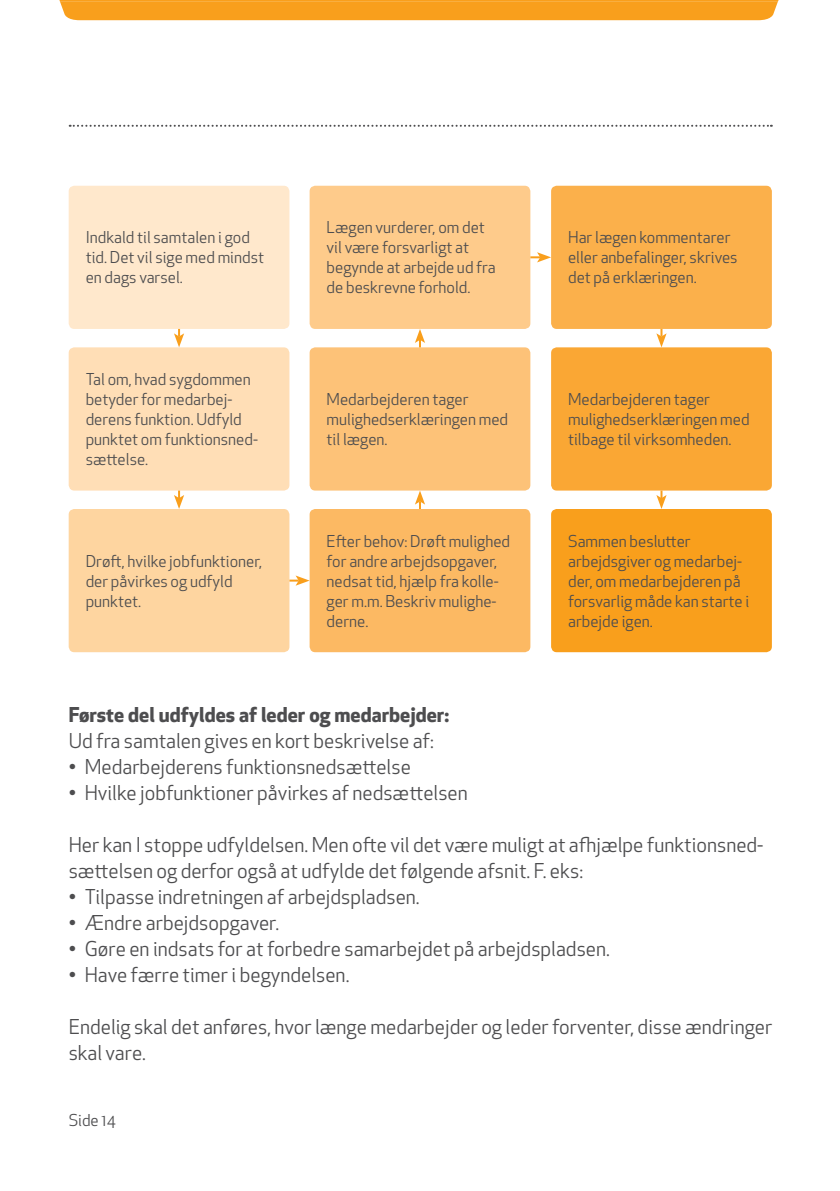
<style>
.page{position:relative;width:840px;height:1191px;background:#fff}
.page>*{position:absolute;margin:0;border:0;box-sizing:border-box;transform-origin:0 0}
.t1{font:20px/26px "Apex New";color:#4d4d4f}
.t2{font:700 20px "Apex New";color:#4d4d4f}
.t3{font:16px/20px "Apex New";color:#4d4d4f}
</style>
<div class="page">
<div style="left:59px;top:0;width:719px;height:20px;background:#f99f1c"></div>
<svg style="left:70px;top:125px;width:701px;height:2px"></svg>
<div style="left:69px;top:186px;width:220px;height:143px;background:#ffe8cc;border-radius:6px"></div>
<div style="left:69px;top:347px;width:220px;height:143px;background:#ffdeb6;border-radius:6px"></div>
<div style="left:69px;top:509px;width:220px;height:143px;background:#fed5a0;border-radius:6px"></div>
<div style="left:550px;top:186px;width:221px;height:143px;background:#fbb04b;border-radius:6px"></div>
<div style="left:550px;top:347px;width:221px;height:143px;background:#faa734;border-radius:6px"></div>
<div style="left:550px;top:509px;width:221px;height:143px;background:#f99f1c;border-radius:6px"></div>
<div style="left:309px;top:186px;width:221px;height:143px;background:#fecb8b;border-radius:6px"></div>
<div style="left:309px;top:347px;width:221px;height:143px;background:#fdc278;border-radius:6px"></div>
<div style="left:309px;top:509px;width:221px;height:143px;background:#fcb963;border-radius:6px"></div>
<svg style="left:174px;top:329px;width:10px;height:18px"></svg>
<svg style="left:656px;top:329px;width:10px;height:18px"></svg>
<svg style="left:415px;top:329px;width:10px;height:18px"></svg>
<svg style="left:414px;top:490px;width:11px;height:19px"></svg>
<svg style="left:174px;top:490px;width:10px;height:19px"></svg>
<svg style="left:289px;top:575px;width:20px;height:10px"></svg>
<svg style="left:530px;top:252px;width:20px;height:10px"></svg>
<svg style="left:656px;top:490px;width:10px;height:19px"></svg>
<p class="t3" style="left:86px;top:227px;width:180px">Indkald til samtalen i god tid. Det vil sige med mindst en dags varsel.</p>
<p class="t3" style="left:86px;top:369px;width:174px">Tal om, hvad sygdommen betyder for medarbej&shy;derens funktion. Udfyld punktet om funktionsned&shy;sættelse.</p>
<p class="t3" style="left:86px;top:551px;width:178px">Drøft, hvilke jobfunktioner, der påvirkes og udfyld punktet.</p>
<p class="t3" style="left:326px;top:217px;width:170px">Lægen vurderer, om det vil være forsvarligt at begynde at arbejde ud fra de beskrevne forhold.</p>
<p class="t3" style="left:326px;top:389px;width:183px">Medarbejderen tager mulighedserklæringen med til lægen.</p>
<p class="t3" style="left:326px;top:531px;width:185px">Efter behov: Drøft mulighed for andre arbejdsopgaver, nedsat tid, hjælp fra kolle&shy;ger m.m. Beskriv mulighe&shy;derne.</p>
<p class="t3" style="left:568px;top:227px;width:171px">Har lægen kommentarer eller anbefalinger, skrives det på erklæringen.</p>
<p class="t3" style="left:568px;top:389px;width:183px">Medarbejderen tager mulighedserklæringen med tilbage til virksomheden.</p>
<p class="t3" style="left:568px;top:531px;width:183px">Sammen beslutter arbejdsgiver og medarbej&shy;der, om medarbejderen på forsvarlig måde kan starte i arbejde igen.</p>
<p class="t2" style="left:69px;top:700px;width:382px">Første del udfyldes af leder og medarbejder:</p>
<p class="t1" style="left:69px;top:728px;width:366px">Ud fra samtalen gives en kort beskrivelse af:</p>
<p class="t1" style="left:69px;top:754px;width:343px">• Medarbejderens funktionsnedsættelse</p>
<p class="t1" style="left:69px;top:780px;width:400px">• Hvilke jobfunktioner påvirkes af nedsættelsen</p>
<p class="t1" style="left:69px;top:832px;width:696px">Her kan I stoppe udfyldelsen. Men ofte vil det være muligt at afhjælpe funktionsned&shy;sættelsen og derfor også at udfylde det følgende afsnit. F. eks:</p>
<p class="t1" style="left:69px;top:884px;width:352px">• Tilpasse indretningen af arbejdspladsen.</p>
<p class="t1" style="left:69px;top:910px;width:212px">• Ændre arbejdsopgaver.</p>
<p class="t1" style="left:69px;top:936px;width:542px">• Gøre en indsats for at forbedre samarbejdet på arbejdspladsen.</p>
<p class="t1" style="left:69px;top:962px;width:282px">• Have færre timer i begyndelsen.</p>
<p class="t1" style="left:69px;top:1014px;width:704px">Endelig skal det anføres, hvor længe medarbejder og leder forventer, disse ændringer skal vare.</p>
<p class="t3" style="left:69px;top:1110px;width:49px">Side 14</p>
</div>
